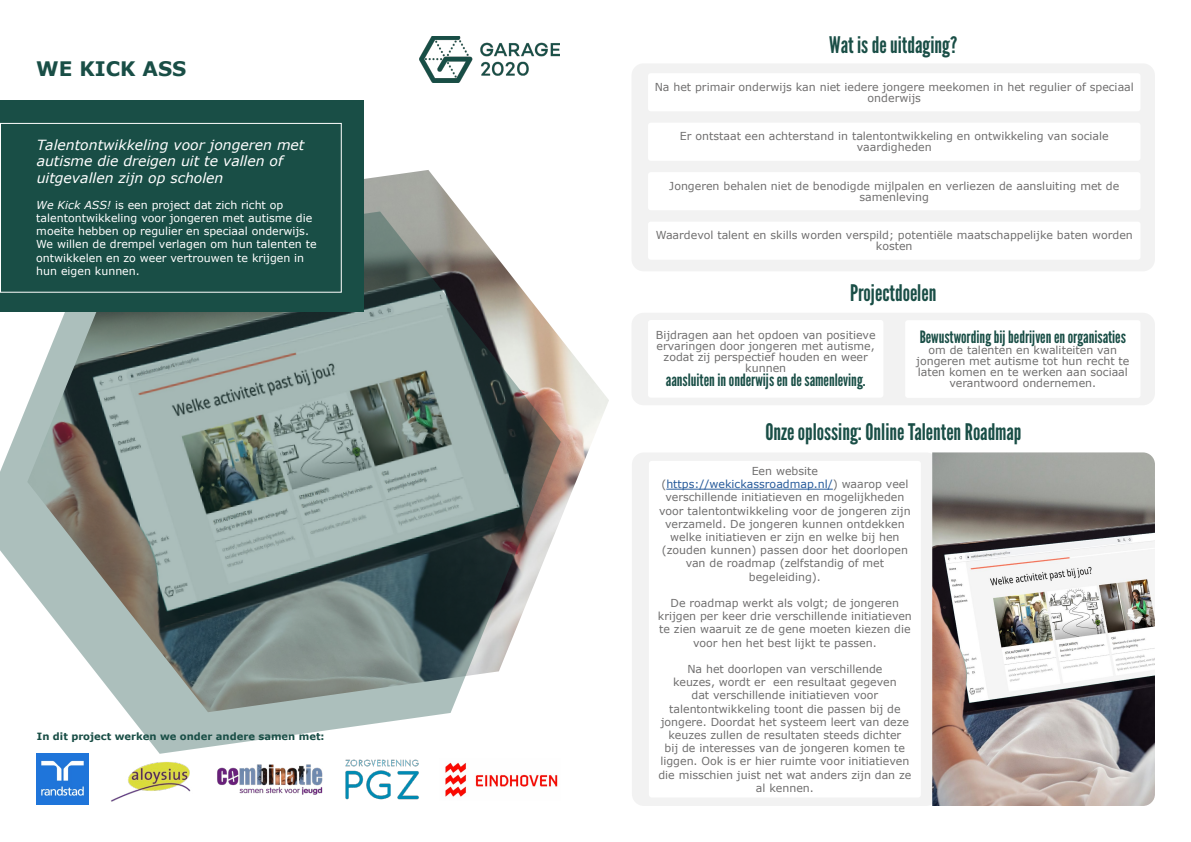
<style>
.page{position:relative;width:1191px;height:842px;background:#fff}
.page>*{position:absolute;margin:0;border:0;box-sizing:border-box;transform-origin:0 0}
.t1{font:22.8px "League Gothic";color:#194e46}
.t2{font:700 20px "Verdana";color:#194e46}
.t3{font:17px "League Gothic";color:#194e46}
.t4{font:italic 14px/16.8px "Verdana";color:#fff}
.t5{font:11px/13.2px "Verdana";color:#706f6f;text-align:center}
.t6{font:11px/13.2px "Verdana";color:#fff}
.t7{font:700 10px "Verdana";color:#194e46}
.s1{font-style:italic}
.s2{color:#275b9b}
</style>
<div class="page">
<div style="left:631px;top:313px;width:524px;height:92px;background:#f2f2f2;border-radius:12px"></div>
<div style="left:648px;top:320px;width:235px;height:78px;background:#fff;border-radius:3px"></div>
<div style="left:905px;top:320px;width:235px;height:78px;background:#fff;border-radius:3px"></div>
<div style="left:631px;top:63px;width:524px;height:208px;background:#f2f2f2;border-radius:12px"></div>
<div style="left:648px;top:73px;width:492px;height:38px;background:#fff;border-radius:3px"></div>
<div style="left:648px;top:123px;width:492px;height:38px;background:#fff;border-radius:3px"></div>
<div style="left:648px;top:172px;width:492px;height:38px;background:#fff;border-radius:3px"></div>
<div style="left:648px;top:222px;width:492px;height:38px;background:#fff;border-radius:3px"></div>
<div style="left:632px;top:452px;width:306px;height:354px;background:#f2f2f2;border-radius:12px"></div>
<div style="left:649px;top:461px;width:272px;height:336px;background:#fff;border-radius:3px"></div>
<hr style="left:666px;top:489px;width:167px;height:1px;background:#275b9b">
<img style="left:932px;top:452px;width:223px;height:354px">
<img style="left:364px;top:170px;width:245px;height:347px">
<svg style="left:0;top:211px;width:561px;height:543px"></svg>
<img style="left:37px;top:754px;width:51px;height:51px">
<img style="left:111px;top:762px;width:80px;height:40px">
<img style="left:217px;top:764px;width:106px;height:30px">
<img style="left:445px;top:762px;width:113px;height:35px">
<img style="left:345px;top:759px;width:74px;height:41px">
<img style="left:419px;top:36px;width:140px;height:46px">
<div style="left:0;top:101px;width:364px;height:211px;background:#194e46"></div>
<div style="left:0;top:123px;width:342px;height:170px;border:1px solid #fff"></div>
<h2 class="t2" style="left:36px;top:54px;width:152px">WE KICK ASS</h2>
<p class="t4" style="left:37px;top:136px;width:269px">Talentontwikkeling voor jongeren met autisme die dreigen uit te vallen of uitgevallen zijn op scholen</p>
<p class="t6" style="left:36px;top:198px;width:282px"><span class="s1">We Kick ASS!</span> is een project dat zich richt op talentontwikkeling voor jongeren met autisme die moeite hebben op regulier en speciaal onderwijs.<br>We willen de drempel verlagen om hun talenten te ontwikkelen en zo weer vertrouwen te krijgen in hun eigen kunnen.</p>
<p class="t7" style="left:37px;top:730px;width:289px">In dit project werken we onder andere samen met:</p>
<h1 class="t1" style="left:829px;top:31px;width:129px">Wat is de uitdaging?</h1>
<p class="t5" style="left:654px;top:81px;width:481px;line-height:11px">Na het primair onderwijs kan niet iedere jongere meekomen in het regulier of speciaal onderwijs</p>
<p class="t5" style="left:680px;top:131px;width:430px;line-height:11px">Er ontstaat een achterstand in talentontwikkeling en ontwikkeling van sociale vaardigheden</p>
<p class="t5" style="left:669px;top:180px;width:451px;line-height:11px">Jongeren behalen niet de benodigde mijlpalen en verliezen de aansluiting met de samenleving</p>
<p class="t5" style="left:655px;top:230px;width:479px;line-height:11px">Waardevol talent en skills worden verspild; potentiële maatschappelijke baten worden kosten</p>
<h1 class="t1" style="left:850px;top:279px;width:88px">Projectdoelen</h1>
<p class="t5" style="left:656px;top:330px;width:221px;line-height:11px">Bijdragen aan het opdoen van positieve ervaringen door jongeren met autisme, zodat zij perspectief houden en weer kunnen</p>
<h3 class="t3" style="left:666px;top:370px;width:201px">aansluiten in onderwijs en de samenleving.</h3>
<h3 class="t3" style="left:919px;top:327px;width:208px">Bewustwording bij bedrijven en organisaties</h3>
<p class="t5" style="left:916px;top:345px;width:215px;line-height:11px">om de talenten en kwaliteiten van jongeren met autisme tot hun recht te laten komen en te werken aan sociaal verantwoord ondernemen.</p>
<h1 class="t1" style="left:765px;top:418px;width:258px">Onze oplossing: Online Talenten Roadmap</h1>
<p class="t5" style="left:659px;top:464px;width:253px">Een website<br>(<span class="s2">https://wekickassroadmap.nl/</span>) waarop veel verschillende initiatieven en mogelijkheden voor talentontwikkeling voor de jongeren zijn verzameld. De jongeren kunnen ontdekken welke initiatieven er zijn en welke bij hen (zouden kunnen) passen door het doorlopen van de roadmap (zelfstandig of met begeleiding).</p>
<p class="t5" style="left:658px;top:596px;width:255px">De roadmap werkt als volgt; de jongeren krijgen per keer drie verschillende initiatieven te zien waaruit ze de gene moeten kiezen die voor hen het best lijkt te passen.</p>
<p class="t5" style="left:658px;top:662px;width:254px">Na het doorlopen van verschillende<br>keuzes, wordt er een resultaat gegeven<br>dat verschillende initiatieven voor talentontwikkeling toont die passen bij de jongere. Doordat het systeem leert van deze keuzes zullen de resultaten steeds dichter<br>bij de interesses van de jongeren komen te liggen. Ook is er hier ruimte voor initiatieven die misschien juist net wat anders zijn dan ze al kennen.</p>
</div>
